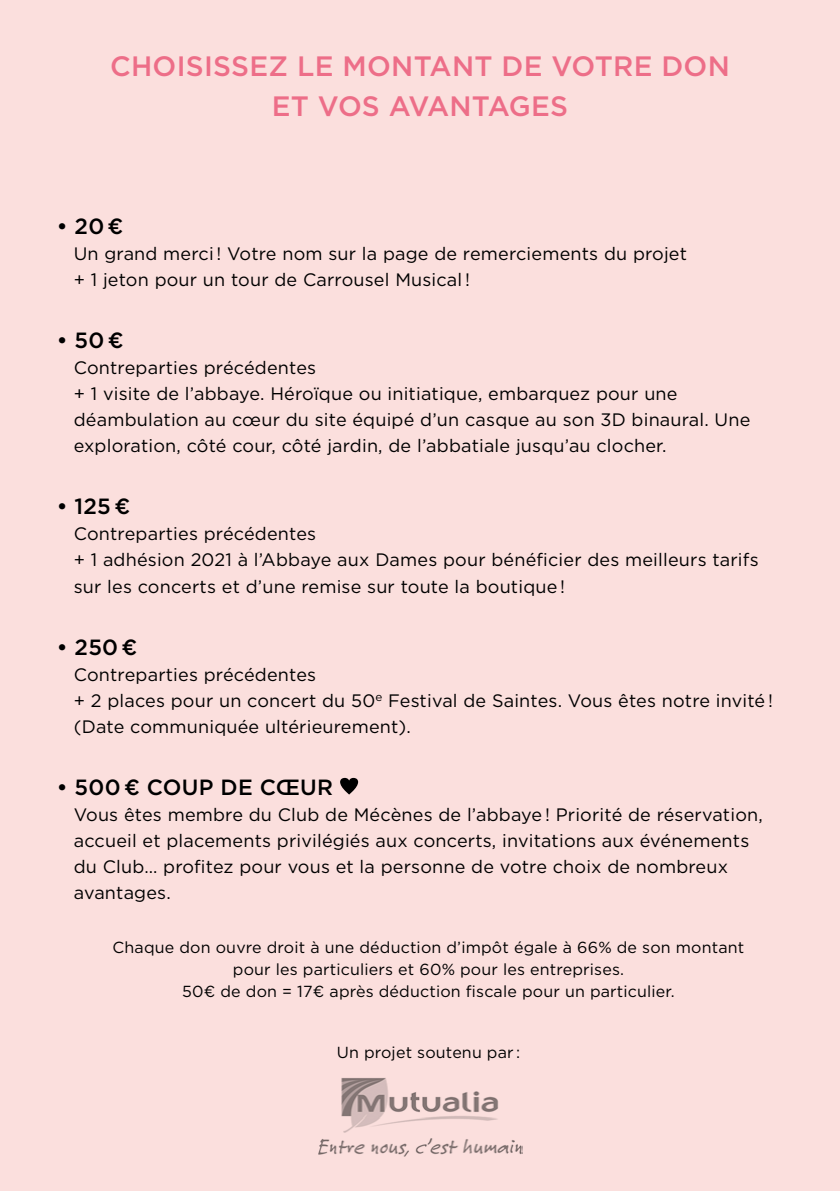
<style>
.page{position:relative;width:840px;height:1191px;background:#fff}
.page>*{position:absolute;margin:0;border:0;box-sizing:border-box;transform-origin:0 0}
.t1{font:500 28px/40px "Gotham";letter-spacing:.01em;color:#ed6e88;text-align:center}
.t2{font:500 22px "Gotham";letter-spacing:.01em;color:#000}
.t3{font:18px/26px "Gotham";letter-spacing:.01em;color:#000}
.t4{font:16px/22px "Gotham";letter-spacing:.01em;color:#000;text-align:center}
</style>
<div class="page">
<div style="left:0;top:0;width:839px;height:1191px;background:#fbdfdd"></div>
<svg style="left:340px;top:778px;width:18px;height:16px"></svg>
<img style="left:318px;top:1078px;width:204px;height:78px">
<h1 class="t1" style="left:110px;top:46px;width:621px">CHOISISSEZ LE MONTANT DE VOTRE DON<br>ET VOS AVANTAGES</h1>
<p class="t2" style="left:57px;top:212px;width:68px">• 20 €</p>
<p class="t3" style="left:74px;top:241px;width:614px">Un grand merci ! Votre nom sur la page de remerciements du projet + 1 jeton pour un tour de Carrousel Musical !</p>
<p class="t2" style="left:57px;top:326px;width:68px">• 50 €</p>
<p class="t3" style="left:74px;top:355px;width:677px">Contreparties précédentes<br>+ 1 visite de l’abbaye. Héroïque ou initiatique, embarquez pour une déambulation au cœur du site équipé d’un casque au son 3D binaural. Une exploration, côté cour, côté jardin, de l’abbatiale jusqu’au clocher.</p>
<p class="t2" style="left:57px;top:492px;width:75px">• 125 €</p>
<p class="t3" style="left:74px;top:521px;width:686px">Contreparties précédentes<br>+ 1 adhésion 2021 à l’Abbaye aux Dames pour bénéficier des meilleurs tarifs sur les concerts et d’une remise sur toute la boutique !</p>
<p class="t2" style="left:57px;top:632px;width:82px">• 250 €</p>
<p class="t3" style="left:74px;top:661px;width:700px">Contreparties précédentes<br>+ 2 places pour un concert du 50<sup>e</sup> Festival de Saintes. Vous êtes notre invité ! (Date communiquée ultérieurement).</p>
<p class="t2" style="left:57px;top:772px;width:278px">• 500 € COUP DE CŒUR</p>
<p class="t3" style="left:74px;top:801px;width:690px">Vous êtes membre du Club de Mécènes de l’abbaye ! Priorité de réservation, accueil et placements privilégiés aux concerts, invitations aux événements du Club… profitez pour vous et la personne de votre choix de nombreux avantages.</p>
<p class="t4" style="left:113px;top:935px;width:633px">Chaque don ouvre droit à une déduction d’impôt égale à 66% de son montant pour les particuliers et 60% pour les entreprises.<br>50€ de don = 17€ après déduction fiscale pour un particulier.</p>
<p class="t4" style="left:336px;top:1041px;width:185px">Un projet soutenu par :</p>
</div>
